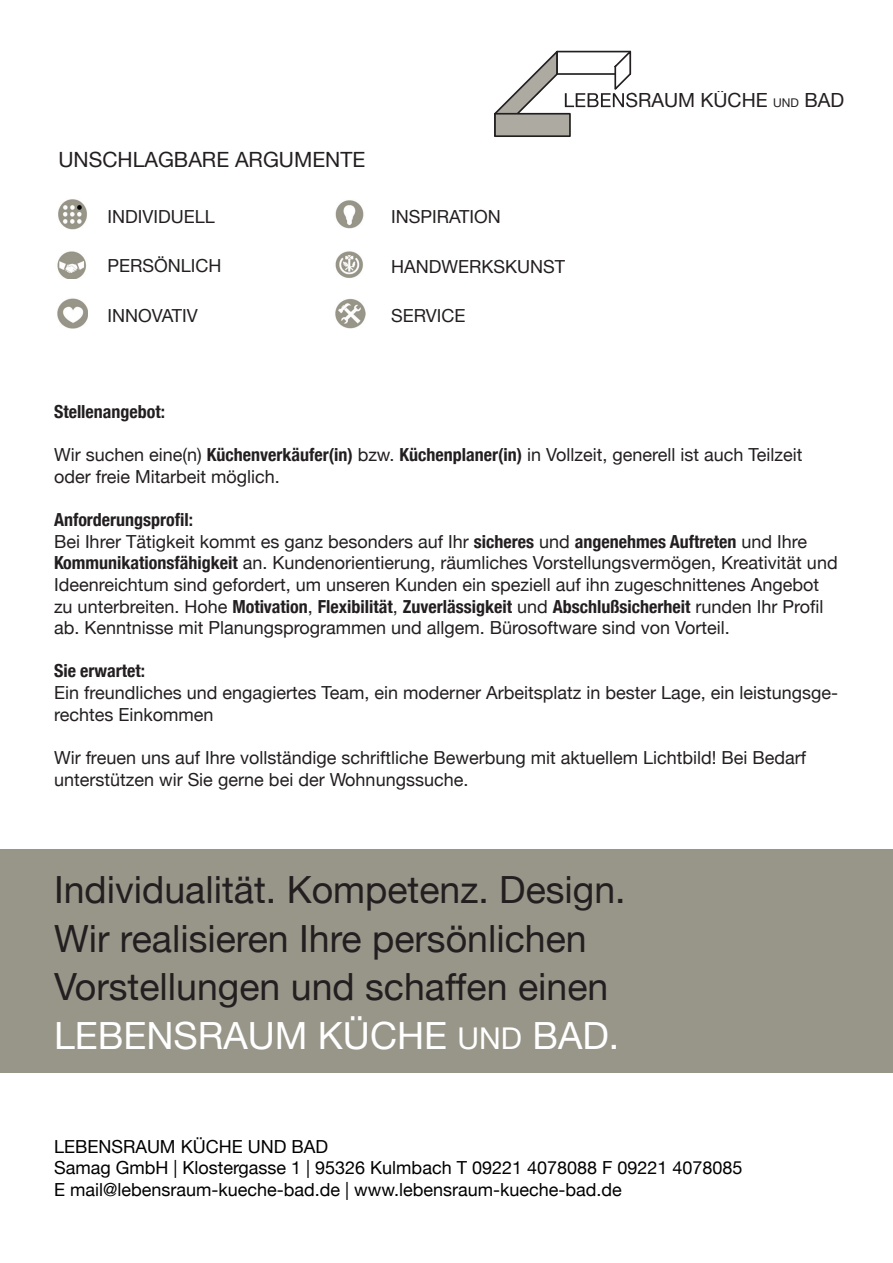
<style>
.page{position:relative;width:893px;height:1263px;background:#fff}
.page>*{position:absolute;margin:0;border:0;box-sizing:border-box;transform-origin:0 0}
.t1{font:37.5px/48.8px "Helvetica Neue";color:#231f20}
.t2{font:21px "Helvetica Neue";color:#231f20}
.t3{font:19.5px "Helvetica Neue";color:#231f20}
.t4{font:18px/21.6px "Helvetica Neue";color:#231f20}
.t5{font:18px/21.6px "Helvetica Neue";color:#000}
.t6{font:700 condensed 18px "Helvetica Neue";color:#231f20}
.s1{font-size:12px}
.s2{font-weight:700;font-stretch:condensed}
.s3{color:#fff}
.s4{font-size:30px;color:#fff}
</style>
<div class="page">
<img style="left:57px;top:251px;width:29px;height:28px">
<img style="left:58px;top:199px;width:29px;height:30px">
<img style="left:57px;top:298px;width:31px;height:31px">
<img style="left:335px;top:251px;width:28px;height:27px">
<img style="left:335px;top:200px;width:29px;height:29px">
<img style="left:335px;top:299px;width:30px;height:29px">
<img style="left:559px;top:95px;width:71px;height:18px">
<img style="left:565px;top:93px;width:65px;height:14px">
<div style="left:0;top:849px;width:893px;height:223px;background:#989589"></div>
<svg style="left:494px;top:50px;width:65px;height:63px"></svg>
<div style="left:495px;top:114px;width:75px;height:22px;background:#adaaa1"></div>
<div style="left:494px;top:113px;width:77px;height:24px;border:2px solid #231f20"></div>
<div style="left:556px;top:51px;width:75px;height:24px;border:2px solid #231f20"></div>
<svg style="left:613px;top:50px;width:19px;height:43px"></svg>
<p class="t2" style="left:58px;top:146px;width:308px">UNSCHLAGBARE ARGUMENTE</p>
<p class="t3" style="left:563px;top:89px;width:282px">LEBENSRAUM KÜCHE <span class="s1">UND</span> BAD</p>
<p class="t4" style="left:107px;top:205px;width:109px">INDIVIDUELL</p>
<p class="t4" style="left:391px;top:205px;width:111px">INSPIRATION</p>
<p class="t4" style="left:107px;top:255px;width:115px">PERSÖNLICH</p>
<p class="t4" style="left:107px;top:305px;width:92px">INNOVATIV</p>
<p class="t4" style="left:391px;top:256px;width:175px">HANDWERKSKUNST</p>
<p class="t4" style="left:391px;top:304px;width:76px">SERVICE</p>
<p class="t6" style="left:54px;top:401px;width:113px">Stellenangebot:</p>
<p class="t4" style="left:54px;top:444px;width:750px">Wir suchen eine(n) <span class="s2">Küchenverkäufer(in)</span> bzw. <span class="s2">Küchenplaner(in)</span> in Vollzeit, generell ist auch Teilzeit oder freie Mitarbeit möglich.</p>
<p class="t4" style="left:54px;top:509px;width:785px"><span class="s2">Anforderungsprofil:<br></span>Bei Ihrer Tätigkeit kommt es ganz besonders auf Ihr <span class="s2">sicheres</span> und <span class="s2">angenehmes Auftreten</span> und Ihre <span class="s2">Kommunikationsfähigkeit</span> an. Kundenorientierung, räumliches Vorstellungsvermögen, Kreativität und Ideenreichtum sind gefordert, um unseren Kunden ein speziell auf ihn zugeschnittenes Angebot zu unterbreiten. Hohe <span class="s2">Motivation</span>, <span class="s2">Flexibilität</span>, <span class="s2">Zuverlässigkeit</span> und <span class="s2">Abschlußsicherheit</span> runden Ihr Profil ab. Kenntnisse mit Planungsprogrammen und allgem. Bürosoftware sind von Vorteil.</p>
<p class="t6" style="left:54px;top:660px;width:93px">Sie erwartet:</p>
<p class="t4" style="left:54px;top:682px;width:786px">Ein freundliches und engagiertes Team, ein moderner Arbeitsplatz in bester Lage, ein leistungsge&shy;rechtes Einkommen</p>
<p class="t4" style="left:54px;top:746px;width:754px">Wir freuen uns auf Ihre vollständige schriftliche Bewerbung mit aktuellem Lichtbild! Bei Bedarf unterstützen wir Sie gerne bei der Wohnungssuche.</p>
<h1 class="t1" style="left:54px;top:865px;width:573px">Individualität. Kompetenz. Design.<br>Wir realisieren Ihre persönlichen Vorstellungen und schaffen einen <span class="s3">LEBENSRAUM KÜCHE</span> <span class="s4">UND</span> <span class="s3">BAD.</span></h1>
<p class="t5" style="left:54px;top:1135px;width:690px">LEBENSRAUM KÜCHE UND BAD<br>Samag GmbH | Klostergasse 1 | 95326 Kulmbach T 09221 4078088 F 09221 4078085<br>E mail@lebensraum-kueche-bad.de | www.lebensraum-kueche-bad.de</p>
</div>
